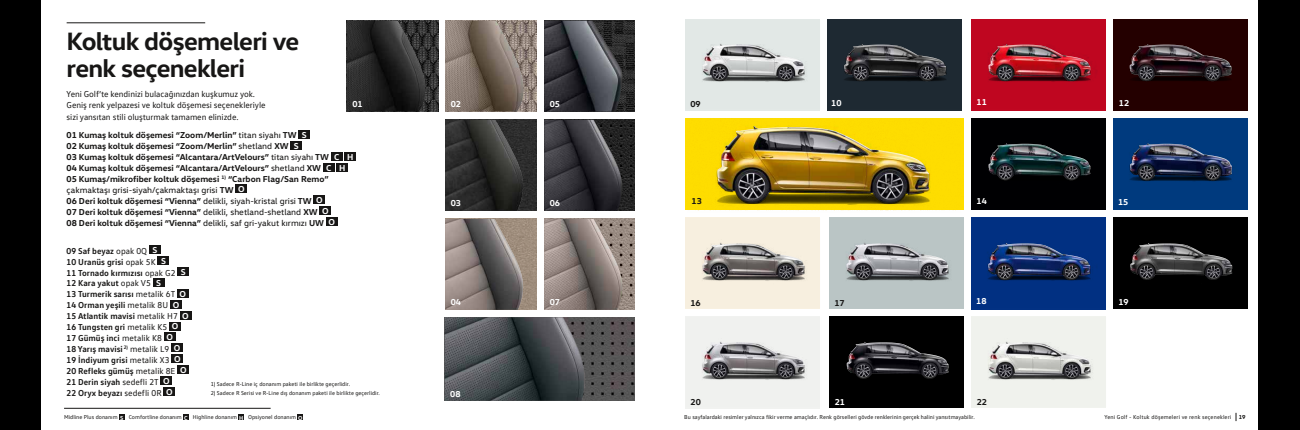
<style>
.page{position:relative;width:1300px;height:430px;background:#000}
.page>*{position:absolute;margin:0;border:0;box-sizing:border-box;transform-origin:0 0}
.t1{font:700 25.5px/27px "VW Head";letter-spacing:-.025em;color:#171615}
.t2{font:700 8.7px/10.9px "VW Head";color:#171615}
.t3{font:700 8.7px/10.9px "VW Text";color:#171615}
.t4{font:8.7px/11.7px "VW Text";letter-spacing:-.01em;color:#171615}
.t5{font:700 8.7px "VW Head";color:#fff}
.t6{font:5.8px "VW Text";color:#171615}
.t7{font:5.8px "VW Text";letter-spacing:.02em;color:#171615}
.t8{font:700 5.8px "VW Head";color:#171615}
.s1{font-weight:400}
.s2{color:#fff}
.s3{font-family:"VW Head";color:#fff}
.s4{font-family:"VW Head";font-weight:700;color:#fff}
</style>
<div class="page">
<div style="left:42px;top:0;width:1216px;height:430px;background:#fff"></div>
<div style="left:685px;top:19px;width:135px;height:91px;background:#e3e9e7"></div>
<img style="left:709px;top:43px;width:97px;height:39px">
<img style="left:702px;top:44px;width:102px;height:37px">
<div style="left:971px;top:19px;width:135px;height:91px;background:#c00721"></div>
<img style="left:988px;top:53px;width:109px;height:29px">
<img style="left:989px;top:44px;width:101px;height:37px">
<img style="left:971px;top:118px;width:135px;height:92px">
<div style="left:972px;top:119px;width:134px;height:89px;background:#000002"></div>
<img style="left:989px;top:143px;width:101px;height:37px">
<img style="left:971px;top:217px;width:134px;height:92px">
<div style="left:971px;top:219px;width:135px;height:89px;background:#013082"></div>
<img style="left:988px;top:243px;width:102px;height:37px">
<div style="left:827px;top:19px;width:134px;height:91px;background:#1f2a33"></div>
<img style="left:946px;top:20px;width:16px;height:89px">
<img style="left:844px;top:44px;width:102px;height:37px">
<img style="left:1113px;top:118px;width:134px;height:92px">
<div style="left:1113px;top:119px;width:135px;height:89px;background:#003a7e"></div>
<img style="left:1130px;top:143px;width:101px;height:37px">
<div style="left:686px;top:219px;width:134px;height:89px;background:#f7efdf"></div>
<img style="left:702px;top:243px;width:102px;height:37px">
<div style="left:830px;top:219px;width:134px;height:89px;background:#bac5c5"></div>
<img style="left:846px;top:243px;width:102px;height:37px">
<img style="left:830px;top:316px;width:134px;height:92px">
<div style="left:830px;top:318px;width:134px;height:89px;background:#000"></div>
<img style="left:847px;top:342px;width:101px;height:37px">
<div style="left:972px;top:318px;width:134px;height:89px;background:#f0f2ed"></div>
<img style="left:989px;top:342px;width:101px;height:37px">
<div style="left:1114px;top:19px;width:134px;height:91px;background:#250000"></div>
<img style="left:1113px;top:20px;width:119px;height:89px">
<img style="left:1130px;top:44px;width:101px;height:37px">
<div style="left:687px;top:118px;width:274px;height:93px;background:#fedd00"></div>
<img style="left:717px;top:126px;width:211px;height:77px">
<img style="left:623px;top:21px;width:12px;height:91px">
<img style="left:544px;top:21px;width:79px;height:91px">
<img style="left:623px;top:120px;width:12px;height:91px">
<img style="left:544px;top:120px;width:79px;height:91px">
<img style="left:623px;top:219px;width:12px;height:91px">
<img style="left:544px;top:219px;width:79px;height:91px">
<img style="left:585px;top:317px;width:50px;height:84px">
<img style="left:445px;top:317px;width:140px;height:84px">
<img style="left:426px;top:21px;width:12px;height:91px">
<img style="left:347px;top:21px;width:79px;height:91px">
<img style="left:524px;top:120px;width:12px;height:91px">
<img style="left:445px;top:120px;width:79px;height:91px">
<img style="left:523px;top:219px;width:13px;height:91px">
<img style="left:445px;top:219px;width:78px;height:91px">
<img style="left:524px;top:21px;width:12px;height:91px">
<img style="left:445px;top:21px;width:79px;height:91px">
<img style="left:1113px;top:217px;width:134px;height:92px">
<div style="left:1114px;top:219px;width:134px;height:89px;background:#000"></div>
<img style="left:1130px;top:243px;width:102px;height:37px">
<div style="left:686px;top:318px;width:134px;height:89px;background:#f0f1ef"></div>
<img style="left:703px;top:342px;width:102px;height:37px">
<hr style="left:67px;top:22px;width:138px;height:1px;background:#171615">
<div style="left:149px;top:245px;width:12px;height:9px;background:#171615"></div>
<div style="left:158px;top:256px;width:11px;height:9px;background:#171615"></div>
<div style="left:178px;top:267px;width:11px;height:9px;background:#171615"></div>
<div style="left:153px;top:278px;width:11px;height:8px;background:#171615"></div>
<div style="left:177px;top:289px;width:12px;height:8px;background:#171615"></div>
<div style="left:170px;top:300px;width:12px;height:8px;background:#171615"></div>
<div style="left:180px;top:311px;width:11px;height:8px;background:#171615"></div>
<div style="left:169px;top:322px;width:12px;height:8px;background:#171615"></div>
<div style="left:164px;top:333px;width:11px;height:8px;background:#171615"></div>
<div style="left:172px;top:344px;width:11px;height:8px;background:#171615"></div>
<div style="left:172px;top:355px;width:11px;height:8px;background:#171615"></div>
<div style="left:178px;top:366px;width:11px;height:8px;background:#171615"></div>
<div style="left:161px;top:377px;width:11px;height:8px;background:#171615"></div>
<div style="left:164px;top:387px;width:11px;height:9px;background:#171615"></div>
<div style="left:299px;top:130px;width:11px;height:8px;background:#171615"></div>
<div style="left:291px;top:141px;width:11px;height:8px;background:#171615"></div>
<div style="left:331px;top:152px;width:11px;height:8px;background:#171615"></div>
<div style="left:345px;top:152px;width:11px;height:8px;background:#171615"></div>
<div style="left:323px;top:163px;width:11px;height:8px;background:#171615"></div>
<div style="left:337px;top:163px;width:11px;height:8px;background:#171615"></div>
<div style="left:236px;top:185px;width:11px;height:8px;background:#171615"></div>
<div style="left:314px;top:196px;width:11px;height:8px;background:#171615"></div>
<div style="left:320px;top:207px;width:11px;height:8px;background:#171615"></div>
<div style="left:326px;top:218px;width:11px;height:8px;background:#171615"></div>
<svg style="left:119px;top:415px;width:5px;height:5px"></svg>
<svg style="left:183px;top:415px;width:6px;height:5px"></svg>
<svg style="left:238px;top:415px;width:6px;height:5px"></svg>
<svg style="left:298px;top:415px;width:5px;height:5px"></svg>
<hr style="left:64px;top:408px;width:207px;height:1px;background:#171615">
<h1 class="t1" style="left:67px;top:26px;width:234px">Koltuk döşemeleri ve renk seçenekleri</h1>
<p class="t4" style="left:67px;top:88px;width:200px">Yeni Golf’te kendinizi bulacağınızdan kuşkumuz yok.<br>Geniş renk yelpazesi ve koltuk döşemesi seçenekleriyle sizi yansıtan stili oluşturmak tamamen elinizde.</p>
<p class="t2" style="left:67px;top:130px;width:288px">01 Kumaş koltuk döşemesi “Zoom/Merlin” <span class="s1">titan siyahı</span> TW <span class="s2">S<br></span>02 Kumaş koltuk döşemesi “Zoom/Merlin” <span class="s1">shetland</span> XW <span class="s2">S<br></span>03 Kumaş koltuk döşemesi “Alcantara/ArtVelours” <span class="s1">titan siyahı</span> TW <span class="s2">C H </span>04 Kumaş koltuk döşemesi “Alcantara/ArtVelours” <span class="s1">shetland</span> XW <span class="s2">C H </span>05 Kumaş/mikrofiber koltuk döşemesi <sup>1)</sup> “Carbon Flag/San Remo” <span class="s1">çakmaktaşı grisi-siyah/çakmaktaşı grisi</span> TW <span class="s2">O<br></span>06 Deri koltuk döşemesi “Vienna” <span class="s1">delikli, siyah-kristal grisi</span> TW <span class="s2">O<br></span>07 Deri koltuk döşemesi “Vienna” <span class="s1">delikli, shetland-shetland</span> XW <span class="s2">O<br></span>08 Deri koltuk döşemesi “Vienna” <span class="s1">delikli, saf gri-yakut kırmızı</span> UW <span class="s2">O</span></p>
<p class="t5" style="left:352px;top:98px;width:12px">01</p>
<p class="t3" style="left:67px;top:245px;width:124px">09 Saf beyaz <span class="s1">opak 0Q</span> <span class="s3">S<br></span>10 Uranüs grisi <span class="s1">opak 5K</span> <span class="s3">S<br></span>11 Tornado kırmızısı <span class="s1">opak G2</span> <span class="s3">S<br></span>12 Kara yakut <span class="s1">opak V5</span> <span class="s3">S<br></span>13 Turmerik sarısı <span class="s1">metalik 6T</span> <span class="s3">O<br></span>14 Orman yeşili <span class="s1">metalik 8U</span> <span class="s3">O<br></span>15 Atlantik mavisi <span class="s1">metalik H7</span> <span class="s3">O<br></span>16 Tungsten gri <span class="s1">metalik K5</span> <span class="s3">O<br></span>17 Gümüş inci <span class="s1">metalik K8</span> <span class="s3">O<br></span>18 Yarış mavisi <sup>2)</sup> <span class="s1">metalik L9</span> <span class="s3">O<br></span>19 İndiyum grisi <span class="s1">metalik X3</span> <span class="s3">O<br></span>20 Refleks gümüş <span class="s1">metalik 8E</span> <span class="s3">O<br></span>21 Derin siyah <span class="s1">sedefli 2T</span> <span class="s3">O<br></span>22 Oryx beyazı <span class="s1">sedefli 0R</span> <span class="s3">O</span></p>
<p class="t6" style="left:211px;top:381px;width:141px">1) Sadece R-Line iç donanım paketi ile birlikte geçerlidir.</p>
<p class="t6" style="left:211px;top:389px;width:171px">2) Sadece R Serisi ve R-Line dış donanım paketi ile birlikte geçerlidir.</p>
<p class="t5" style="left:550px;top:98px;width:12px">05</p>
<p class="t2" style="left:691px;top:98px;width:12px">09</p>
<p class="t5" style="left:977px;top:96px;width:12px">11</p>
<p class="t5" style="left:831px;top:97px;width:12px">10</p>
<p class="t5" style="left:451px;top:98px;width:12px">02</p>
<p class="t5" style="left:1119px;top:97px;width:12px">12</p>
<p class="t5" style="left:451px;top:197px;width:12px">03</p>
<p class="t5" style="left:451px;top:296px;width:12px">04</p>
<p class="t5" style="left:450px;top:388px;width:12px">08</p>
<p class="t5" style="left:550px;top:197px;width:12px">06</p>
<p class="t5" style="left:550px;top:296px;width:12px">07</p>
<p class="t5" style="left:977px;top:195px;width:12px">14</p>
<p class="t2" style="left:692px;top:196px;width:12px">13</p>
<p class="t5" style="left:1118px;top:196px;width:12px">15</p>
<p class="t5" style="left:976px;top:295px;width:12px">18</p>
<p class="t2" style="left:691px;top:297px;width:12px">16</p>
<p class="t2" style="left:834px;top:297px;width:12px">17</p>
<p class="t5" style="left:1118px;top:296px;width:12px">19</p>
<p class="t2" style="left:691px;top:396px;width:12px">20</p>
<p class="t5" style="left:835px;top:396px;width:12px">21</p>
<p class="t2" style="left:977px;top:396px;width:12px">22</p>
<p class="t6" style="left:64px;top:413px;width:240px">Midline Plus donanım <span class="s4">S</span> Comfortline donanım <span class="s4">C</span> Highline donanım <span class="s4">H</span> Opsiyonel donanım <span class="s4">O</span></p>
<p class="t7" style="left:1105px;top:414px;width:128px">Yeni Golf - Koltuk döşemeleri ve renk seçenekleri</p>
<p class="t8" style="left:1239px;top:414px;width:8px">19</p>
<p class="t6" style="left:684px;top:414px;width:292px">Bu sayfalardaki resimler yalnızca fikir verme amaçlıdır. Renk görselleri gövde renklerinin gerçek halini yansıtmayabilir.</p>
</div>
